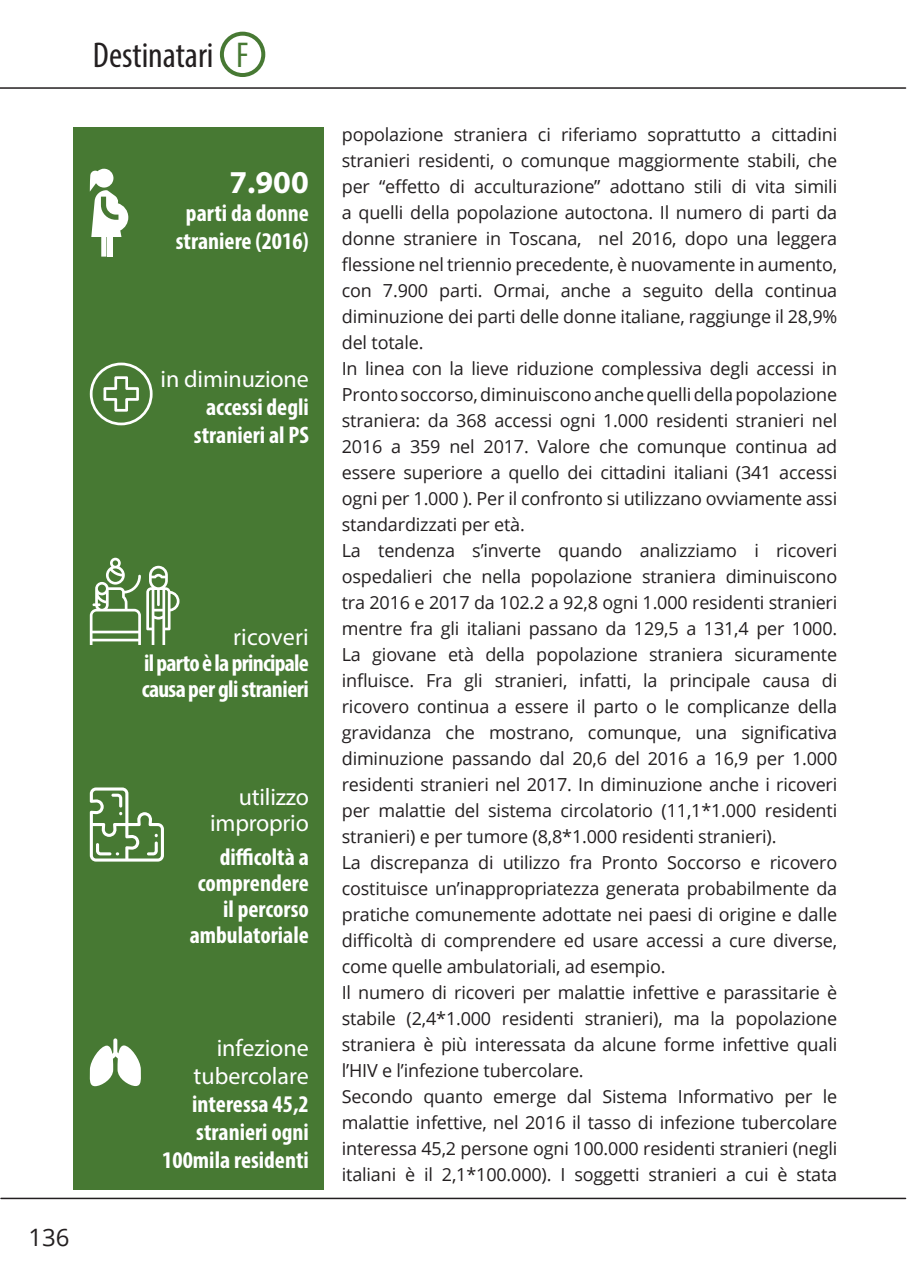
<style>
.page{position:relative;width:908px;height:1276px;background:#fff}
.page>*{position:absolute;margin:0;border:0;box-sizing:border-box;transform-origin:0 0}
.t1{font:condensed 36px "Myriad Pro";color:#231f20}
.t2{font:700 32px "Myriad Pro";color:#fff}
.t3{font:700 condensed 24px/28px "Myriad Pro";color:#fff;text-align:center}
.t4{font:24px/26px "Myriad Pro";letter-spacing:-.005em;color:#fff;text-align:right}
.t5{font:700 condensed 24px/26px "Myriad Pro";letter-spacing:-.03em;color:#fff}
.t6{font:24px "Open Sans";color:#231f20}
.t7{font:18px/26px "Open Sans";letter-spacing:-.01em;color:#231f20}
.s1{color:#477933}
</style>
<div class="page">
<div style="left:220px;top:32px;width:45px;height:45px;border:4px solid #477933;border-radius:50%"></div>
<hr style="left:0;top:87px;width:905px;height:2px;background:#231f20">
<hr style="left:1px;top:1197px;width:904px;height:2px;background:#231f20">
<div style="left:73px;top:128px;width:251px;height:1062px;background:#477933"></div>
<svg style="left:90px;top:169px;width:38px;height:88px"></svg>
<div style="left:107px;top:237px;width:6px;height:19px;background:#fff"></div>
<svg style="left:90px;top:362px;width:62px;height:63px"></svg>
<svg style="left:90px;top:558px;width:89px;height:86px"></svg>
<svg style="left:90px;top:787px;width:74px;height:74px"></svg>
<svg style="left:90px;top:1038px;width:51px;height:48px"></svg>
<h1 class="t1" style="left:93px;top:33px;width:157px">Destinatari <span class="s1">F</span></h1>
<h2 class="t2" style="left:229px;top:161px;width:81px">7.900</h2>
<h3 class="t3" style="left:176px;top:198px;width:134px">parti da donne straniere (2016)</h3>
<h3 class="t4" style="left:160px;top:365px;width:150px">in diminuzione</h3>
<h3 class="t3" style="left:194px;top:392px;width:116px">accessi degli stranieri al PS</h3>
<h3 class="t6" style="left:28px;top:1221px;width:43px">136</h3>
<h3 class="t4" style="left:233px;top:624px;width:77px">ricoveri</h3>
<h3 class="t5" style="left:142px;top:650px;width:168px">il parto è la principale causa per gli stranieri</h3>
<h3 class="t4" style="left:210px;top:783px;width:100px">utilizzo improprio</h3>
<h3 class="t3" style="left:190px;top:843px;width:120px;line-height:26px;text-align:right">difficoltà a comprendere il percorso ambulatoriale</h3>
<h3 class="t4" style="left:193px;top:1034px;width:117px;line-height:28px">infezione tubercolare</h3>
<h3 class="t3" style="left:162px;top:1090px;width:148px;text-align:right">interessa 45,2 stranieri ogni<br>100mila residenti</h3>
<p class="t7" style="left:341px;top:121px;width:497px">popolazione straniera ci riferiamo soprattutto a cittadini stranieri residenti, o comunque maggiormente stabili, che per “effetto di acculturazione” adottano stili di vita simili a quelli della popolazione autoctona. Il numero di parti da donne straniere in Toscana, nel 2016, dopo una leggera flessione nel triennio precedente, è nuovamente in aumento, con 7.900 parti. Ormai, anche a seguito della continua diminuzione dei parti delle donne italiane, raggiunge il 28,9% del totale.<br>In linea con la lieve riduzione complessiva degli accessi in Pronto soccorso, diminuiscono anche quelli della popolazione straniera: da 368 accessi ogni 1.000 residenti stranieri nel 2016 a 359 nel 2017. Valore che comunque continua ad essere superiore a quello dei cittadini italiani (341 accessi ogni per 1.000 ). Per il confronto si utilizzano ovviamente assi standardizzati per età.<br>La tendenza s’inverte quando analizziamo i ricoveri ospedalieri che nella popolazione straniera diminuiscono tra 2016 e 2017 da 102.2 a 92,8 ogni 1.000 residenti stranieri mentre fra gli italiani passano da 129,5 a 131,4 per 1000.<br>La giovane età della popolazione straniera sicuramente influisce. Fra gli stranieri, infatti, la principale causa di ricovero continua a essere il parto o le complicanze della gravidanza che mostrano, comunque, una significativa diminuzione passando dal 20,6 del 2016 a 16,9 per 1.000 residenti stranieri nel 2017. In diminuzione anche i ricoveri per malattie del sistema circolatorio (11,1*1.000 residenti stranieri) e per tumore (8,8*1.000 residenti stranieri).<br>La discrepanza di utilizzo fra Pronto Soccorso e ricovero costituisce un’inappropriatezza generata probabilmente da pratiche comunemente adottate nei paesi di origine e dalle difficoltà di comprendere ed usare accessi a cure diverse, come quelle ambulatoriali, ad esempio.<br>Il numero di ricoveri per malattie infettive e parassitarie è stabile (2,4*1.000 residenti stranieri), ma la popolazione straniera è più interessata da alcune forme infettive quali l’HIV e l’infezione tubercolare.<br>Secondo quanto emerge dal Sistema Informativo per le malattie infettive, nel 2016 il tasso di infezione tubercolare interessa 45,2 persone ogni 100.000 residenti stranieri (negli italiani è il 2,1*100.000). I soggetti stranieri a cui è stata</p>
</div>
